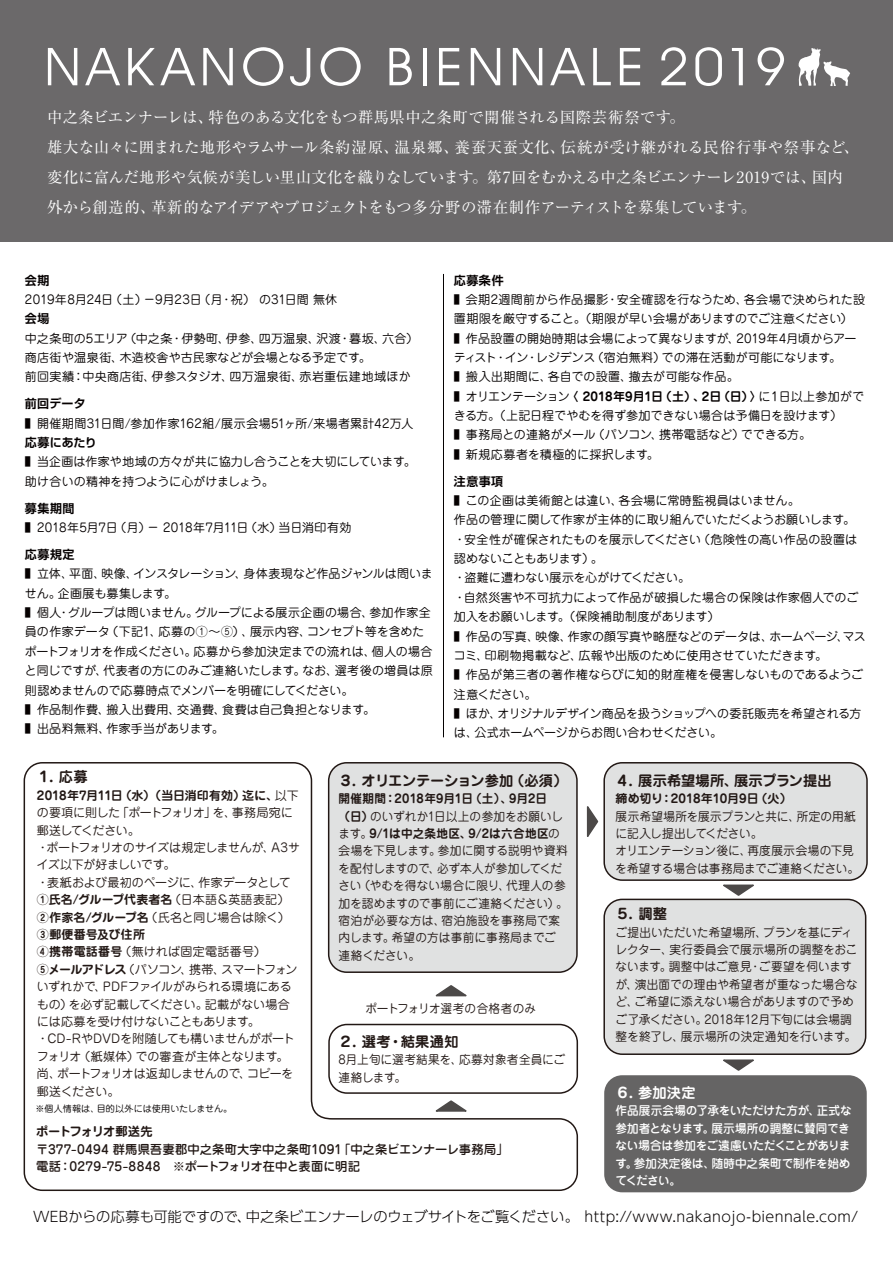
<style>
.page{position:relative;width:893px;height:1263px;background:#fff}
.page>*{position:absolute;margin:0;border:0;box-sizing:border-box;transform-origin:0 0}
.t1{font:52.95px "Advantage";letter-spacing:.09em;color:#fff;scale:1.05 1}
.t2{font:15.45px/30px "Ryumin Pr 5";letter-spacing:.005em;color:#fff}
.t3{font:300 14.25px "UD Shin Go Pr 6 N";letter-spacing:.005em;color:#050000}
.t4{font:700 14.25px "Jun 501 Pro";letter-spacing:.005em;color:#221815}
.t5{font:700 14.25px "Jun 501 Pro";letter-spacing:-.025em;color:#221815}
.t6{font:700 14.25px "Jun 501 Pro";color:#fff}
.t7{font:500 12.3px/17.4px "Jun 34 Pro";letter-spacing:.005em;color:#221815}
.t8{font:700 12.3px "Jun 501 Pro";letter-spacing:-.065em;color:#221815}
.t9{font:12px/19.4px "Jun 201 Pro";letter-spacing:.005em;color:#050000;scale:.5 1}
.t10{font:12px/17.4px "Jun 201 Pro";color:#221815}
.t11{font:12px/19.4px "Jun 201 Pro";letter-spacing:.025em;color:#050000}
.t12{font:700 12px "Jun 501 Pro";letter-spacing:.005em;color:#221815}
.t13{font:12px/17.4px "Jun 201 Pro";letter-spacing:-.025em;color:#221815}
.t14{font:500 12px/17.4px "Jun 34 Pro";letter-spacing:-.015em;color:#fff}
.t15{font:12px "Jun 201 Pro";letter-spacing:-.015em;color:#050000;scale:.5 1}
.t16{font:700 12px "Shin Go Pr 5 De";letter-spacing:.045em;color:#050000}
.t17{font:12px "Jun 201 Pro";letter-spacing:.005em;color:#050000}
.t18{font:12px "Jun 201 Pro";letter-spacing:.02em;color:#221815}
.t19{font:700 12px "Jun 501 Pro";letter-spacing:.025em;color:#221815}
.t20{font:9px "Jun 201 Pro";letter-spacing:.015em;color:#050000}
.s1{font-family:"Jun 501 Pro";font-weight:700}
.s2{font-family:"Jun 201 Pro";font-weight:400}
</style>
<div class="page">
<div style="left:0;top:0;width:893px;height:241px;background:#6b696a"></div>
<svg style="left:798px;top:48px;width:52px;height:38px"></svg>
<hr style="left:443px;top:274px;width:1px;height:463px;background:#040000">
<svg style="left:23px;top:762px;width:556px;height:430px"></svg>
<div style="left:329px;top:1024px;width:248px;height:69px;background:#fff;border-radius:18px"></div>
<div style="left:328px;top:1024px;width:250px;height:70px;border:2px solid #221815;border-radius:18px"></div>
<div style="left:604px;top:1075px;width:263px;height:117px;background:#656464;border-radius:18px"></div>
<div style="left:329px;top:763px;width:248px;height:209px;background:#e0e1e1;border-radius:18px"></div>
<div style="left:328px;top:762px;width:250px;height:211px;border:2px solid #221815;border-radius:18px"></div>
<div style="left:604px;top:763px;width:263px;height:117px;background:#e0e1e1;border-radius:18px"></div>
<div style="left:603px;top:762px;width:265px;height:119px;border:2px solid #221815;border-radius:18px"></div>
<div style="left:604px;top:899px;width:262px;height:155px;background:#e0e1e1;border-radius:18px"></div>
<div style="left:603px;top:899px;width:263px;height:156px;border:2px solid #221815;border-radius:18px"></div>
<svg style="left:586px;top:806px;width:13px;height:31px"></svg>
<svg style="left:723px;top:884px;width:31px;height:12px"></svg>
<svg style="left:723px;top:1059px;width:31px;height:12px"></svg>
<svg style="left:431px;top:1099px;width:37px;height:14px"></svg>
<svg style="left:431px;top:984px;width:37px;height:14px"></svg>
<h1 class="t1" style="left:44px;top:35px;width:708px">NAKANOJO BIENNALE 2019</h1>
<p class="t2" style="left:47px;top:101px;width:814px">中之条ビエンナーレは、特色のある文化をもつ群馬県中之条町で開催される国際芸術祭です。<br>雄大な山々に囲まれた地形やラムサール条約湿原、温泉郷、養蚕天蚕文化、伝統が受け継がれる民俗行事や祭事など、変化に富んだ地形や気候が美しい里山文化を織りなしています。第7回をむかえる中之条ビエンナーレ2019では、国内外から創造的、革新的なアイデアやプロジェクトをもつ多分野の滞在制作アーティストを募集しています。</p>
<p class="t16" style="left:454px;top:270px;width:51px">応募条件</p>
<p class="t9" style="left:454px;top:288px;width:824px">■　会期2週間前から作品撮影・安全確認を行なうため、各会場で決められた設置期限を厳守すること。（期限が早い会場がありますのでご注意ください）<br>■　作品設置の開始時期は会場によって異なりますが、2019年4月頃からアーティスト・イン・レジデンス（宿泊無料）での滞在活動が可能になります。<br>■　搬入出期間に、各自での設置、撤去が可能な作品。<br>■　オリエンテーション<span class="s1">〈 2018年9月1日（土）、2日（日）〉</span>に１日以上参加ができる方。（上記日程でやむを得ず参加できない場合は予備日を設けます）<br>■　事務局との連絡がメール（パソコン、携帯電話など）でできる方。<br>■　新規応募者を積極的に採択します。</p>
<p class="t16" style="left:454px;top:471px;width:51px">注意事項</p>
<p class="t9" style="left:454px;top:489px;width:826px">■　この企画は美術館とは違い、各会場に常時監視員はいません。<br>作品の管理に関して作家が主体的に取り組んでいただくようお願いします。・安全性が確保されたものを展示してください（危険性の高い作品の設置は認めないこともあります）。<br>・盗難に遭わない展示を心がけてください。<br>・自然災害や不可抗力によって作品が破損した場合の保険は作家個人でのご加入をお願いします。（保険補助制度があります）<br>■　作品の写真、映像、作家の顔写真や略歴などのデータは、ホームページ、マスコミ、印刷物掲載など、広報や出版のために使用させていただきます。<br>■　作品が第三者の著作権ならびに知的財産権を侵害しないものであるようご注意ください。<br>■　ほか、オリジナルデザイン商品を扱うショップへの委託販売を希望される方は、公式ホームページからお問い合わせください。</p>
<p class="t16" style="left:25px;top:270px;width:26px">会期</p>
<p class="t17" style="left:25px;top:290px;width:314px">2019年8月24日（土）－9月23日（月・祝） の31日間 無休</p>
<p class="t16" style="left:25px;top:309px;width:26px">会場</p>
<p class="t11" style="left:25px;top:327px;width:395px">中之条町の5エリア（中之条・伊勢町、伊参、四万温泉、沢渡・暮坂、六合）商店街や温泉街、木造校舎や古民家などが会場となる予定です。<br>前回実績：中央商店街、伊参スタジオ、四万温泉街、赤岩重伝建地域ほか</p>
<p class="t16" style="left:25px;top:394px;width:62px">前回データ</p>
<p class="t9" style="left:25px;top:412px;width:779px">■　開催期間31日間/参加作家162組/展示会場51ヶ所/来場者累計42万人</p>
<p class="t16" style="left:25px;top:433px;width:74px">応募にあたり</p>
<p class="t9" style="left:25px;top:451px;width:783px">■　当企画は作家や地域の方々が共に協力し合うことを大切にしています。助け合いの精神を持つように心がけましょう。</p>
<p class="t16" style="left:25px;top:498px;width:51px">募集期間</p>
<p class="t15" style="left:25px;top:518px;width:655px">■　2018年5月7日（月）－ 2018年7月11日（水）当日消印有効</p>
<p class="t16" style="left:25px;top:545px;width:51px">応募規定</p>
<p class="t9" style="left:25px;top:563px;width:817px">■　立体、平面、映像、インスタレーション、身体表現など作品ジャンルは問いません。企画展も募集します。<br>■　個人・グループは問いません。グループによる展示企画の場合、参加作家全員の作家データ（下記1、応募の①～⑤）、展示内容、コンセプト等を含めたポートフォリオを作成ください。応募から参加決定までの流れは、個人の場合と同じですが、代表者の方にのみご連絡いたします。なお、選考後の増員は原則認めませんので応募時点でメンバーを明確にしてください。<br>■　作品制作費、搬入出費用、交通費、食費は自己負担となります。<br>■　出品料無料、作家手当があります。</p>
<p class="t4" style="left:37px;top:766px;width:52px">１．応募</p>
<p class="t12" style="left:37px;top:786px;width:263px">2018年7月11日（水）（当日消印有効）迄に、<span class="s2">以下</span></p>
<p class="t13" style="left:37px;top:802px;width:265px">の要項に則した「ポートフォリオ」を、事務局宛に郵送してください。<br>・ポートフォリオのサイズは規定しませんが、A3サイズ以下が好ましいです。<br>・表紙および最初のページに、作家データとして</p>
<p class="t12" style="left:37px;top:890px;width:254px">①氏名/グループ代表者名<span class="s2">（日本語＆英語表記）</span></p>
<p class="t18" style="left:37px;top:907px;width:254px"><span class="s1">②作家名/グループ名</span>（氏名と同じ場合は除く）</p>
<p class="t12" style="left:37px;top:925px;width:110px">③郵便番号及び住所</p>
<p class="t10" style="left:37px;top:942px;width:262px"><span class="s1">④携帯電話番号</span>（無ければ固定電話番号）<br><span class="s1">⑤メールアドレス</span>（パソコン、携帯、スマートフォンいずれかで、PDFファイルがみられる環境にあるもの）を必ず記載してください。記載がない場合には応募を受け付けないこともあります。・CD-RやDVDを附随しても構いませんがポートフォリオ（紙媒体）での審査が主体となります。尚、ポートフォリオは返却しませんので、コピーを郵送ください。</p>
<p class="t4" style="left:616px;top:769px;width:217px">４．展示希望場所、展示プラン提出</p>
<p class="t12" style="left:616px;top:789px;width:178px">締め切り：2018年10月9日（火）</p>
<p class="t10" style="left:616px;top:806px;width:245px">展示希望場所を展示プランと共に、所定の用紙に記入し提出してください。<br>オリエンテーション後に、再度展示会場の下見を希望する場合は事務局までご連絡ください。</p>
<p class="t5" style="left:339px;top:769px;width:230px">３．オリエンテーション参加（必須）</p>
<p class="t12" style="left:339px;top:789px;width:210px">開催期間：2018年9月1日（土）、9月2日</p>
<p class="t10" style="left:339px;top:806px;width:226px"><span class="s1">（日）</span>のいずれか1日以上の参加をお願いし</p>
<p class="t19" style="left:339px;top:824px;width:223px"><span class="s2">ます。</span>9/1は中之条地区、9/2は六合地区<span class="s2">の</span></p>
<p class="t10" style="left:339px;top:841px;width:231px">会場を下見します。参加に関する説明や資料を配付しますので、必ず本人が参加してください（やむを得ない場合に限り、代理人の参加を認めますので事前にご連絡ください）。宿泊が必要な方は、宿泊施設を事務局で案内します。希望の方は事前に事務局までご連絡ください。</p>
<p class="t4" style="left:616px;top:902px;width:53px">５．調整</p>
<p class="t10" style="left:616px;top:922px;width:244px">ご提出いただいた希望場所、プランを基にディレクター、実行委員会で展示場所の調整をおこないます。調整中はご意見・ご要望を伺いますが、演出面での理由や希望者が重なった場合など、ご希望に添えない場合がありますので予めご了承ください。2018年12月下旬には会場調整を終了し、展示場所の決定通知を行います。</p>
<p class="t10" style="left:366px;top:998px;width:172px">ポートフォリオ選考の合格者のみ</p>
<p class="t4" style="left:339px;top:1030px;width:122px">２．選考・結果通知</p>
<p class="t10" style="left:339px;top:1050px;width:228px">8月上旬に選考結果を、応募対象者全員にご連絡します。</p>
<p class="t6" style="left:616px;top:1081px;width:82px">６．参加決定</p>
<p class="t14" style="left:616px;top:1101px;width:238px">作品展示会場の了承をいただけた方が、正式な参加者となります。展示場所の調整に賛同できない場合は参加をご遠慮いただくことがあります。参加決定後は、随時中之条町で制作を始めてください。</p>
<p class="t3" style="left:33px;top:1205px;width:827px">WEBからの応募も可能ですので、中之条ビエンナーレのウェブサイトをご覧ください。 http://www.nakanojo-biennale.com/</p>
<p class="t20" style="left:35px;top:1101px;width:198px">※個人情報は、目的以外には使用いたしません。</p>
<p class="t8" style="left:36px;top:1122px;width:118px">ポートフォリオ郵送先</p>
<p class="t7" style="left:36px;top:1139px;width:474px">〒377-0494 群馬県吾妻郡中之条町大字中之条町1091「中之条ビエンナーレ事務局」電話：0279-75-8848　※ポートフォリオ在中と表面に明記</p>
</div>
